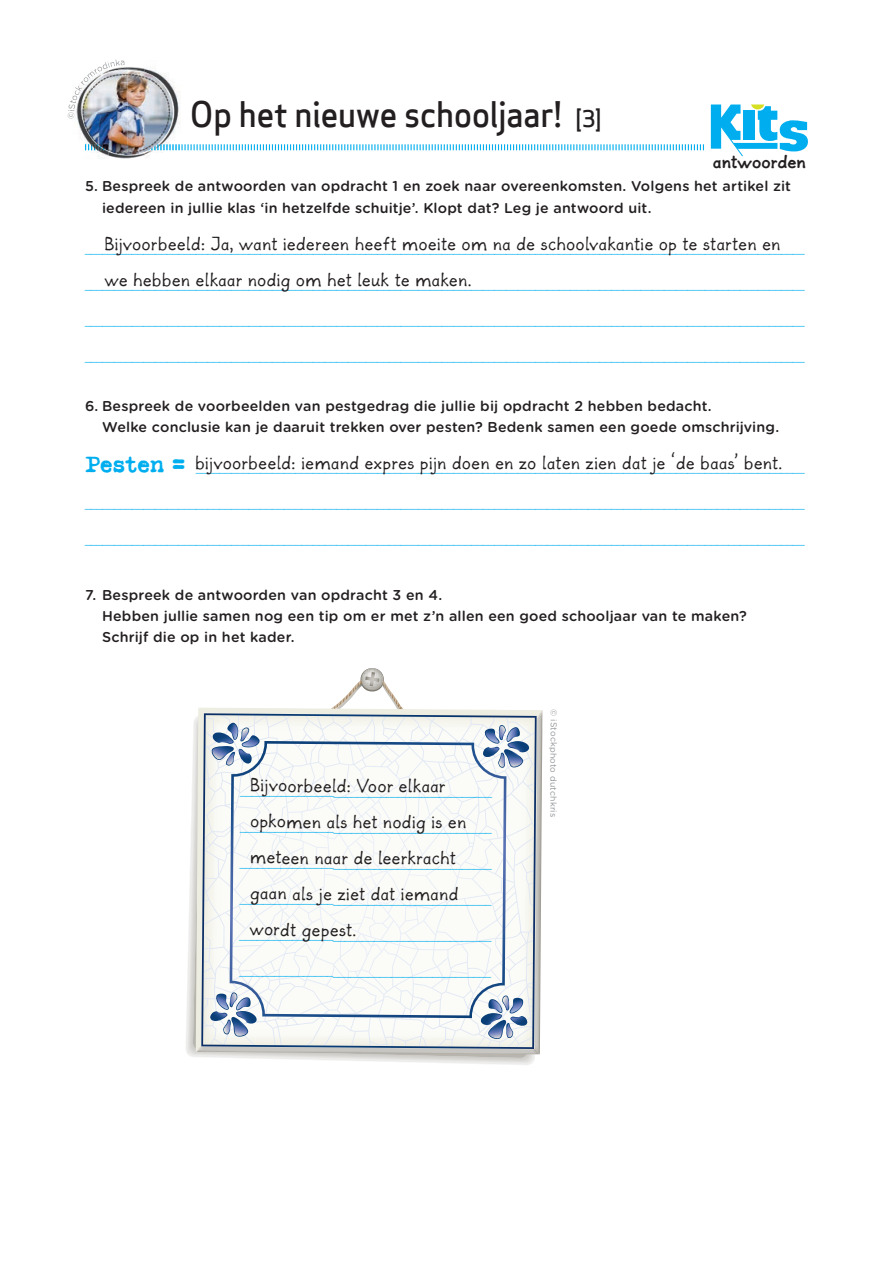
<style>
.page{position:relative;width:893px;height:1263px;background:#fff}
.page>*{position:absolute;margin:0;border:0;box-sizing:border-box;transform-origin:0 0}
.t1{font:500 34.5px "Apex Sans";letter-spacing:-.015em;color:#231f20}
.t2{font:700 22.5px "Typeka";letter-spacing:-.005em;color:#00aeef}
.t3{font:18px/36px "Wilhey Drei";letter-spacing:-.005em;color:#231f20}
.t4{font:700 18px "Wilhey Drei";color:#231f20}
.t5{font:500 14.25px/21px "Gotham Rounded";letter-spacing:.01em;color:#231f20}
.t6{font:9.75px "Gotham Rounded";color:#00aeef}
.t7{font:8.55px "Gotham Rounded";letter-spacing:.015em;color:#939598}
.s1{font-size:22.5px}
</style>
<div class="page">
<svg style="left:181px;top:144px;width:523px;height:6px"></svg>
<svg style="left:711px;top:105px;width:97px;height:51px"></svg>
<img style="left:77px;top:118px;width:31px;height:39px">
<img style="left:125px;top:67px;width:20px;height:2px">
<img style="left:173px;top:85px;width:7px;height:66px">
<img style="left:108px;top:155px;width:37px;height:4px">
<img style="left:173px;top:144px;width:7px;height:6px">
<img style="left:82px;top:69px;width:91px;height:86px">
<svg style="left:186px;top:934px;width:3px;height:121px"></svg>
<svg style="left:193px;top:722px;width:343px;height:336px;background:#d9d8d3"></svg>
<svg style="left:196px;top:881px;width:173px;height:173px;background:#d7d6ce"></svg>
<svg style="left:369px;top:710px;width:173px;height:344px;background:#cac8c2"></svg>
<svg style="left:203px;top:668px;width:209px;height:45px"></svg>
<svg style="left:201px;top:713px;width:336px;height:336px"></svg>
<img style="left:72px;top:60px;width:53px;height:58px">
<h1 class="t1" style="left:190px;top:83px;width:413px">Op het nieuwe schooljaar! <span class="s1">[3]</span></h1>
<h3 class="t4" style="left:713px;top:147px;width:95px">antwoorden</h3>
<h3 class="t5" style="left:102px;top:174px;width:690px;line-height:22.5px;text-indent:-17px">5. Bespreek de antwoorden van opdracht 1 en zoek naar overeenkomsten. Volgens het artikel zit iedereen in jullie klas ‘in hetzelfde schuitje’. Klopt dat? Leg je antwoord uit.</h3>
<p class="t6" style="left:85px;top:243px;width:721px">___________________________________________________________________________________________________________________________</p>
<p class="t6" style="left:85px;top:279px;width:721px">___________________________________________________________________________________________________________________________</p>
<p class="t6" style="left:85px;top:315px;width:721px">___________________________________________________________________________________________________________________________</p>
<p class="t6" style="left:85px;top:351px;width:721px">___________________________________________________________________________________________________________________________</p>
<h3 class="t5" style="left:102px;top:395px;width:679px;text-indent:-17px">6. Bespreek de voorbeelden van pestgedrag die jullie bij opdracht 2 hebben bedacht.<br>Welke conclusie kan je daaruit trekken over pesten? Bedenk samen een goede omschrijving.</h3>
<h2 class="t2" style="left:85px;top:450px;width:102px">Pesten =</h2>
<p class="t6" style="left:196px;top:462px;width:610px">________________________________________________________________________________________________________</p>
<p class="t6" style="left:85px;top:498px;width:721px">___________________________________________________________________________________________________________________________</p>
<p class="t6" style="left:85px;top:534px;width:721px">___________________________________________________________________________________________________________________________</p>
<h3 class="t3" style="left:104px;top:224px;width:678px">Bijvoorbeeld: Ja, want iedereen heeft moeite om na de schoolvakantie op te starten en we hebben elkaar nodig om het leuk te maken.</h3>
<h3 class="t3" style="left:195px;top:444px;width:589px">bijvoorbeeld: iemand expres pijn doen en zo laten zien dat je ‘de baas’ bent.</h3>
<h3 class="t5" style="left:102px;top:584px;width:646px;text-indent:-17px">7. Bespreek de antwoorden van opdracht 3 en 4.<br>Hebben jullie samen nog een tip om er met z’n allen een goed schooljaar van te maken?<br>Schrijf die op in het kader.</h3>
<h3 class="t3" style="left:250px;top:766px;width:219px">Bijvoorbeeld: Voor elkaar opkomen als het nodig is en meteen naar de leerkracht gaan als je ziet dat iemand wordt gepest.</h3>
<p class="t6" style="left:240px;top:785px;width:253px">___________________________________________</p>
<p class="t6" style="left:240px;top:821px;width:253px">___________________________________________</p>
<p class="t6" style="left:240px;top:857px;width:253px">___________________________________________</p>
<p class="t6" style="left:240px;top:893px;width:253px">___________________________________________</p>
<p class="t6" style="left:240px;top:929px;width:253px">___________________________________________</p>
<p class="t6" style="left:239px;top:965px;width:253px">___________________________________________</p>
<p class="t7" style="left:559px;top:709px;width:109px;rotate:90deg">© iStockphoto dutchkris</p>
</div>
